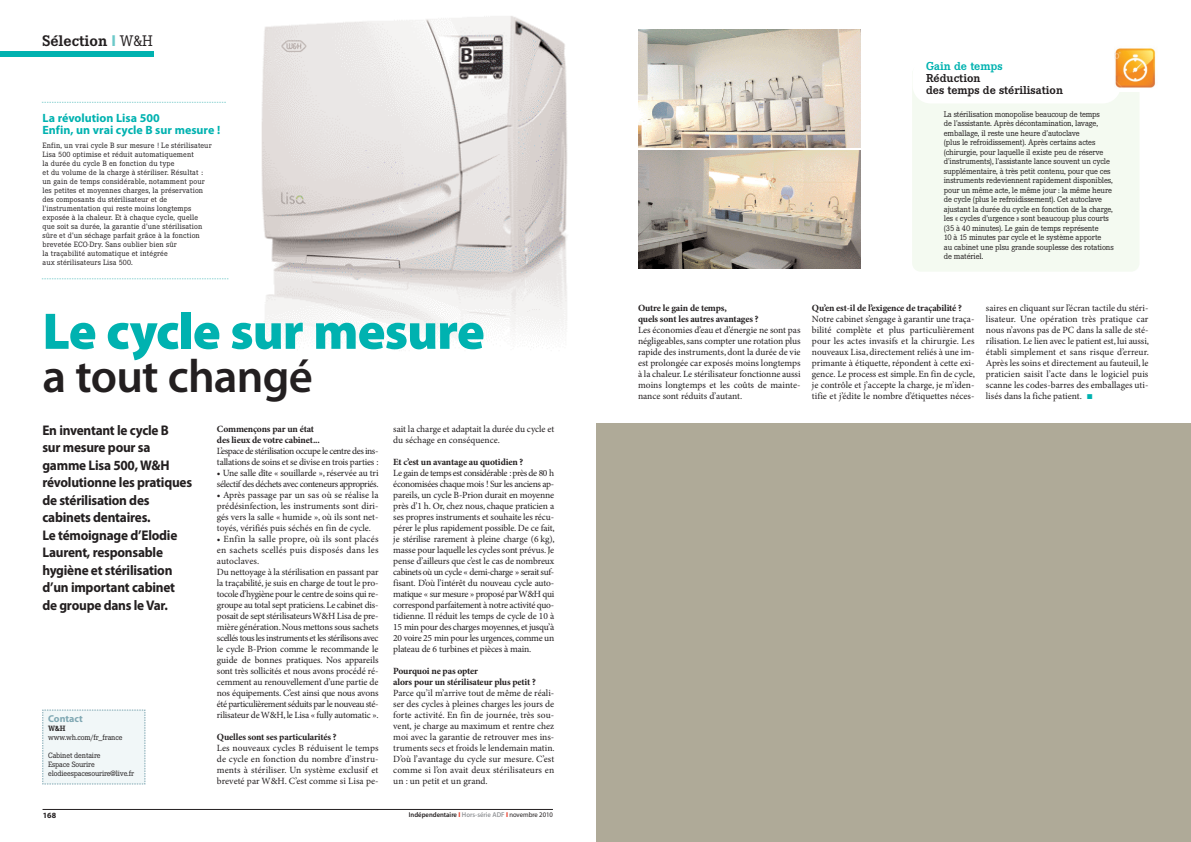
<style>
.page{position:relative;width:1191px;height:842px;background:#fff}
.page>*{position:absolute;margin:0;border:0;box-sizing:border-box;transform-origin:0 0}
.t1{font:900 51.9px "Myriad Pro";letter-spacing:-.015em;color:#00b2b0}
.t2{font:600 46.7px "Myriad Pro";letter-spacing:-.015em;color:#231f20}
.t3{font:700 16px "Corporate E";color:#231f20}
.t4{font:700 14px/17.5px "Myriad Pro";letter-spacing:-.015em;color:#231f20;scale:.95 1}
.t5{font:700 12px/12px "Myriad Pro";color:#00b2b0}
.t6{font:700 12px/12px "Corporate E";color:#231f20}
.t7{font:700 12px "Corporate E";color:#00b2b0}
.t8{font:700 10px "Myriad Pro";color:#80a8b3}
.t9{font:9.5px/11px "Minion Pro";letter-spacing:-.015em;color:#231f20;text-align:justify}
.t10{font:700 9.5px/11px "Minion Pro";letter-spacing:-.015em;color:#231f20}
.t11{font:9.5px/11px "Minion Pro";letter-spacing:-.035em;color:#231f20}
.t12{font:8.5px/9.5px "Corporate E";letter-spacing:-.015em;color:#231f20}
.t13{font:8px/9px "Corporate E";letter-spacing:.015em;color:#231f20}
.t14{font:8px/9px "Corporate E";letter-spacing:-.015em;color:#231f20}
.t15{font:700 8px "Myriad Pro";color:#231f20}
.t16{font:700 8px "Corporate E";color:#231f20}
.t17{font:600 7px "Myriad Pro";color:#231f20;scale:.95 1}
.s1{font-family:"Myriad Pro";color:#6cc9c9}
.s2{font-weight:400}
.s3{font-weight:900;color:#e74634}
.s4{color:#939598}
.s5{color:#00b2b0}
</style>
<div class="page">
<img style="left:261px;top:16px;width:306px;height:327px">
<hr style="left:43px;top:809px;width:510px;height:1px;background:#231f20">
<div style="left:0;top:51px;width:154px;height:6px;background:#00b2b0"></div>
<div style="left:912px;top:65px;width:227px;height:207px;background:#f4faf1;border-radius:9px"></div>
<div style="left:912px;top:57px;width:208px;height:46px;background:#fff;border-radius:18px"></div>
<img style="left:1114px;top:48px;width:42px;height:43px">
<img style="left:638px;top:30px;width:222px;height:117px">
<img style="left:638px;top:151px;width:222px;height:117px">
<div style="left:596px;top:423px;width:595px;height:419px;background:#afaa98"></div>
<svg style="left:42px;top:709px;width:104px;height:76px"></svg>
<svg style="left:42px;top:102px;width:184px;height:1px"></svg>
<svg style="left:42px;top:279px;width:186px;height:1px"></svg>
<h3 class="t3" style="left:43px;top:31px;width:112px">Sélection <span class="s1">I</span> <span class="s2">W&amp;H</span></h3>
<p class="t5" style="left:43px;top:112px;width:179px">La révolution Lisa 500<br>Enfin, un vrai cycle B sur mesure !</p>
<p class="t13" style="left:43px;top:141px;width:171px">Enfin, un vrai cycle B sur mesure ! Le stérilisateur Lisa 500 optimise et réduit automatiquement<br>la durée du cycle B en fonction du type<br>et du volume de la charge à stériliser. Résultat : un gain de temps considérable, notamment pour les petites et moyennes charges, la préservation des composants du stérilisateur et de l’instrumentation qui reste moins longtemps exposée à la chaleur. Et à chaque cycle, quelle que soit sa durée, la garantie d’une stérilisation sûre et d’un séchage parfait grâce à la fonction brevetée ECO-Dry. Sans oublier bien sûr<br>la traçabilité automatique et intégrée<br>aux stérilisateurs Lisa 500.</p>
<h1 class="t1" style="left:43px;top:312px;width:444px">Le cycle sur mesure</h1>
<h2 class="t2" style="left:43px;top:358px;width:272px">a tout changé</h2>
<p class="t4" style="left:42px;top:422px;width:159px">En inventant le cycle B<br>sur mesure pour sa gamme Lisa 500,W&amp;H révolutionne les pratiques de stérilisation des cabinets dentaires.<br>Le témoignage d’Elodie<br>Laurent, responsable hygiène et stérilisation d’un important cabinet de groupe dans leVar.</p>
<p class="t8" style="left:48px;top:715px;width:36px">Contact</p>
<p class="t16" style="left:48px;top:724px;width:19px">W&amp;H</p>
<p class="t14" style="left:48px;top:733px;width:76px">www.wh.com/fr_france</p>
<p class="t14" style="left:48px;top:751px;width:87px">Cabinet dentaire<br>Espace Sourire elodieespacesourire@live.fr</p>
<p class="t10" style="left:217px;top:424px;width:104px">Commençons par un état des lieux de votre cabinet...</p>
<p class="t11" style="left:217px;top:446px;width:163px">L’espace de stérilisation occupe le centre des ins&shy;tallations de soins et se divise en trois parties :</p>
<p class="t11" style="left:217px;top:468px;width:163px">• Une salle dîte « souillarde », réservée au tri sélectif des déchets avec conteneurs appropriés.</p>
<p class="t9" style="left:217px;top:490px;width:163px">• Après passage par un sas où se réalise la prédésinfection, les instruments sont diri&shy;gés vers la salle « humide », où ils sont net&shy;toyés, vérifiés puis séchés en fin de cycle.</p>
<p class="t9" style="left:217px;top:534px;width:163px;text-align:left">• Enfin la salle propre, où ils sont placés en sachets scellés puis disposés dans les autoclaves.<br>Du nettoyage à la stérilisation en passant par la traçabilité, je suis en charge de tout le pro&shy;tocole d’hygiène pour le centre de soins qui re&shy;groupe au total sept praticiens.Le cabinet dis&shy;posait de sept stérilisateursW&amp;H Lisa de pre&shy;mière génération.Nous mettons sous sachets scellés tous les instruments et les stérilisons avec le cycle B-Prion comme le recommande le guide de bonnes pratiques. Nos appareils sont très sollicités et nous avons procédé ré&shy;cemment au renouvellement d’une partie de nos équipements. C’est ainsi que nous avons été particulièrement séduits par le nouveau sté&shy;rilisateur deW&amp;H,le Lisa « fully automatic ».</p>
<p class="t10" style="left:217px;top:732px;width:121px">Quelles sont ses particularités ?</p>
<p class="t9" style="left:217px;top:743px;width:163px">Les nouveaux cycles B réduisent le temps de cycle en fonction du nombre d’instru&shy;ments à stériliser. Un système exclusif et breveté par W&amp;H. C’est comme si Lisa pe-</p>
<p class="t9" style="left:393px;top:424px;width:162px">sait la charge et adaptait la durée du cycle et du séchage en conséquence.</p>
<p class="t10" style="left:393px;top:457px;width:132px">Et c’est un avantage au quotidien ?</p>
<p class="t9" style="left:393px;top:468px;width:163px">Le gain de temps est considérable : près de 80 h économisées chaque mois ! Sur les anciens ap&shy;pareils, un cycle B-Prion durait en moyenne près d’1 h. Or, chez nous, chaque praticien a ses propres instruments et souhaite les récu&shy;pérer le plus rapidement possible. De ce fait, je stérilise rarement à pleine charge (6 kg), masse pour laquelle les cycles sont prévus.Je pense d’ailleurs que c’est le cas de nombreux cabinets où un cycle « demi-charge » serait suf&shy;fisant. D’où l’intérêt du nouveau cycle auto&shy;matique « sur mesure » proposé parW&amp;H qui correspond parfaitement à notre activité quo&shy;tidienne. Il réduit les temps de cycle de 10 à 15 min pour des charges moyennes,et jusqu’à 20 voire 25 min pour les urgences,comme un plateau de 6 turbines et pièces à main.</p>
<p class="t10" style="left:393px;top:666px;width:144px">Pourquoi ne pas opter<br>alors pour un stérilisateur plus petit ?</p>
<p class="t9" style="left:393px;top:688px;width:163px">Parce qu’il m’arrive tout de même de réali&shy;ser des cycles à pleines charges les jours de forte activité. En fin de journée, très sou&shy;vent, je charge au maximum et rentre chez moi avec la garantie de retrouver mes ins&shy;truments secs et froids le lendemain matin.<br>D’où l’avantage du cycle sur mesure. C’est comme si l’on avait deux stérilisateurs en un : un petit et un grand.</p>
<p class="t15" style="left:43px;top:812px;width:15px">168</p>
<p class="t17" style="left:409px;top:812px;width:153px">Indépendentaire <span class="s3">I</span> <span class="s4">Hors-série ADF</span> <span class="s3">I</span> <span class="s2">novembre 2010</span></p>
<p class="t7" style="left:926px;top:59px;width:78px">Gain de temps</p>
<p class="t6" style="left:926px;top:72px;width:138px">Réduction<br>des temps de stérilisation</p>
<p class="t12" style="left:943px;top:109px;width:171px">La stérilisation monopolise beaucoup de temps<br>de l’assistante. Après décontamination, lavage, emballage, il reste une heure d’autoclave<br>(plus le refroidissement). Après certains actes (chirurgie, pour laquelle il existe peu de réserve d’instruments), l’assistante lance souvent un cycle supplémentaire, à très petit contenu, pour que ces instruments redeviennent rapidement disponibles, pour un même acte, le même jour : la même heure de cycle (plus le refroidissement). Cet autoclave ajustant la durée du cycle en fonction de la charge, les « cycles d’urgence » sont beaucoup plus courts (35 à 40 minutes). Le gain de temps représente<br>10 à 15 minutes par cycle et le système apporte<br>au cabinet une plsu grande souplesse des rotations de matériel.</p>
<p class="t10" style="left:638px;top:303px;width:122px">Outre le gain de temps,<br>quels sont les autres avantages ?</p>
<p class="t9" style="left:638px;top:325px;width:164px">Les économies d’eau et d’énergie ne sont pas négligeables,sans compter une rotation plus rapide des instruments, dont la durée de vie est prolongée car exposés moins longtemps à la chaleur. Le stérilisateur fonctionne aussi moins longtemps et les coûts de mainte&shy;nance sont réduits d’autant.</p>
<p class="t10" style="left:812px;top:303px;width:151px">Qu’en est-il de l’exigence de traçabilité ?</p>
<p class="t9" style="left:812px;top:314px;width:165px">Notre cabinet s’engage à garantir une traça&shy;bilité complète et plus particulièrement pour les actes invasifs et la chirurgie. Les nouveaux Lisa, directement reliés à une im&shy;primante à étiquette, répondent à cette exi&shy;gence. Le process est simple.En fin de cycle, je contrôle et j’accepte la charge, je m’iden&shy;tifie et j’édite le nombre d’étiquettes néces-</p>
<p class="t9" style="left:986px;top:303px;width:165px">saires en cliquant sur l’écran tactile du stéri&shy;lisateur. Une opération très pratique car nous n’avons pas de PC dans la salle de sté&shy;rilisation. Le lien avec le patient est, lui aussi, établi simplement et sans risque d’erreur.<br>Après les soins et directement au fauteuil, le praticien saisit l’acte dans le logiciel puis scanne les codes-barres des emballages uti&shy;lisés dans la fiche patient. <span class="s5">■</span></p>
</div>
